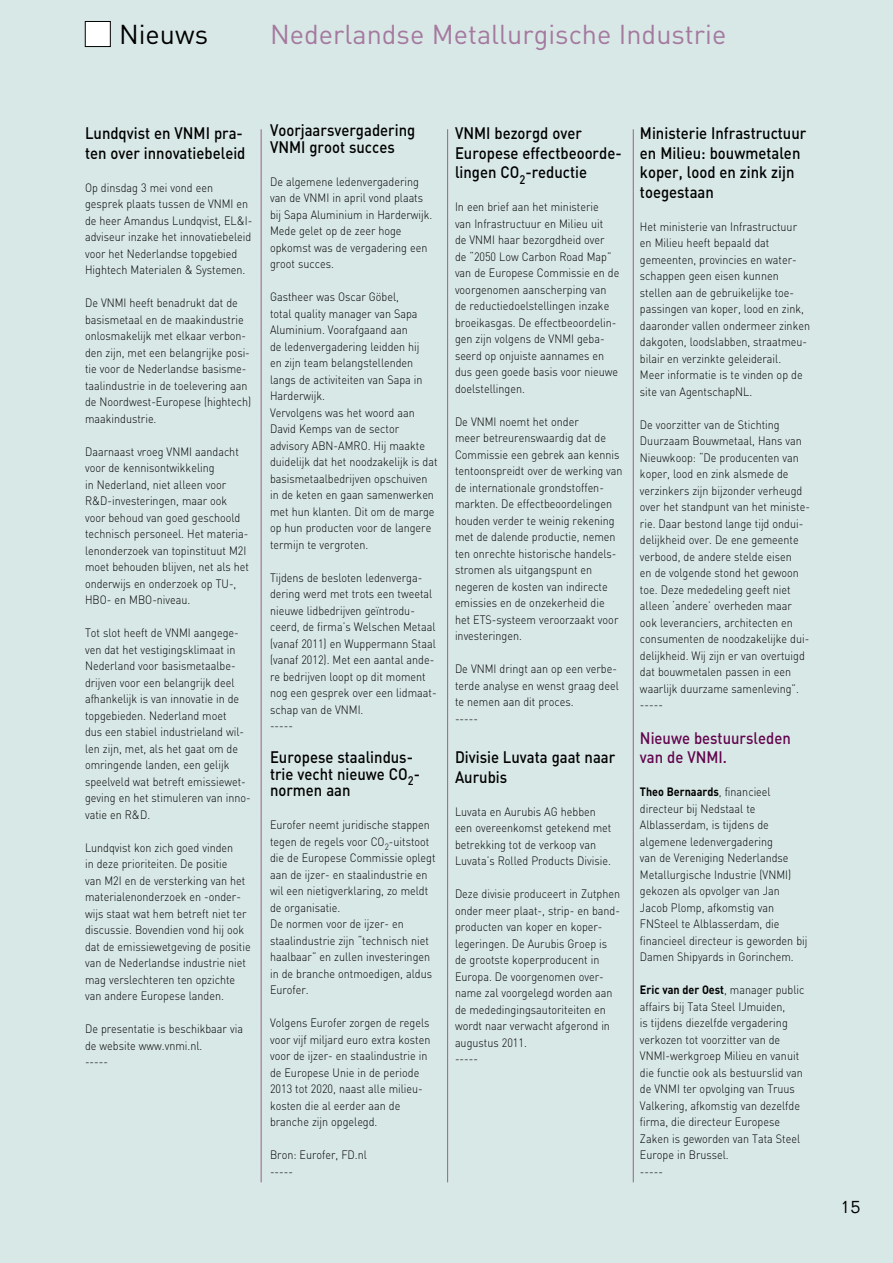
<style>
.page{position:relative;width:893px;height:1263px;background:#d8e8e6}
.page>*{position:absolute;margin:0;border:0;box-sizing:border-box;transform-origin:0 0}
.t1{font:27px "DIN";color:#a5799f}
.t2{font:27px "DIN";color:#000}
.t3{font:300 18px "Folio";color:#000}
.t4{font:500 16.5px/19.5px "DIN";color:#000;scale:.9 1}
.t5{font:500 16.5px/19.5px "DIN";color:#62044e;scale:.9 1}
.t6{font:300 12px/16.5px "DIN";color:#000;scale:.9 1}
.s1{font-weight:700}
</style>
<div class="page">
<div style="left:85px;top:21px;width:25px;height:26px;background:#fff"></div>
<div style="left:85px;top:21px;width:26px;height:26px;border:1px solid #000"></div>
<hr style="left:447px;top:129px;width:1px;height:1053px;background:#97618c">
<hr style="left:633px;top:129px;width:1px;height:1053px;background:#97618c">
<hr style="left:261px;top:129px;width:1px;height:1053px;background:#97618c">
<h1 class="t2" style="left:119px;top:18px;width:91px">Nieuws</h1>
<h1 class="t1" style="left:270px;top:18px;width:458px">Nederlandse Metallurgische Industrie</h1>
<h3 class="t4" style="left:85px;top:123px;width:180px">Lundqvist en VNMI pra&shy;ten over innovatiebeleid</h3>
<p class="t6" style="left:85px;top:179px;width:187px">Op dinsdag 3 mei vond een gesprek plaats tussen de VNMI en de heer Amandus Lundqvist, EL&amp;I&shy;adviseur inzake het innovatiebeleid voor het Nederlandse topgebied<br>Hightech Materialen &amp; Systemen.</p>
<p class="t6" style="left:85px;top:294px;width:186px">De VNMI heeft benadrukt dat de basismetaal en de maakindustrie onlosmakelijk met elkaar verbon&shy;den zijn, met een belangrijke posi&shy;tie voor de Nederlandse basisme&shy;taalindustrie in de toelevering aan de Noordwest-Europese (hightech) maakindustrie.</p>
<p class="t6" style="left:85px;top:443px;width:184px">Daarnaast vroeg VNMI aandacht voor de kennisontwikkeling<br>in Nederland, niet alleen voor<br>R&amp;D-investeringen, maar ook voor behoud van goed geschoold technisch personeel. Het materia&shy;lenonderzoek van topinstituut M2I moet behouden blijven, net als het onderwijs en onderzoek op TU-,<br>HBO- en MBO-niveau.</p>
<p class="t6" style="left:85px;top:624px;width:186px">Tot slot heeft de VNMI aangege&shy;ven dat het vestigingsklimaat in<br>Nederland voor basismetaalbe&shy;drijven voor een belangrijk deel afhankelijk is van innovatie in de topgebieden. Nederland moet<br>dus een stabiel industrieland wil&shy;len zijn, met, als het gaat om de omringende landen, een gelijk speelveld wat betreft emissiewet&shy;geving en het stimuleren van inno&shy;vatie en R&amp;D.</p>
<p class="t6" style="left:85px;top:839px;width:185px">Lundqvist kon zich goed vinden<br>in deze prioriteiten. De positie<br>van M2I en de versterking van het materialenonderzoek en -onder&shy;wijs staat wat hem betreft niet ter discussie. Bovendien vond hij ook dat de emissiewetgeving de positie van de Nederlandse industrie niet mag verslechteren ten opzichte van andere Europese landen.</p>
<p class="t6" style="left:85px;top:1020px;width:177px">De presentatie is beschikbaar via de website www.vnmi.nl.<br>-----</p>
<h3 class="t4" style="left:270px;top:121px;width:163px;line-height:16.5px">Voorjaarsvergadering<br>VNMI groot succes</h3>
<p class="t6" style="left:270px;top:173px;width:182px">De algemene ledenvergadering van de VNMI in april vond plaats bij Sapa Aluminium in Harderwijk.<br>Mede gelet op de zeer hoge opkomst was de vergadering een groot succes.</p>
<p class="t6" style="left:270px;top:288px;width:188px">Gastheer was Oscar Göbel,<br>total quality manager van Sapa<br>Aluminium. Voorafgaand aan<br>de ledenvergadering leidden hij<br>en zijn team belangstellenden langs de activiteiten van Sapa in<br>Harderwijk.<br>Vervolgens was het woord aan<br>David Kemps van de sector advisory ABN-AMRO. Hij maakte duidelijk dat het noodzakelijk is dat basismetaalbedrijven opschuiven in de keten en gaan samenwerken met hun klanten. Dit om de marge op hun producten voor de langere termijn te vergroten.</p>
<p class="t6" style="left:270px;top:569px;width:187px">Tijdens de besloten ledenverga&shy;dering werd met trots een tweetal nieuwe lidbedrijven geïntrodu&shy;ceerd, de firma’s Welschen Metaal (vanaf 2011) en Wuppermann Staal (vanaf 2012). Met een aantal ande&shy;re bedrijven loopt op dit moment nog een gesprek over een lidmaat&shy;schap van de VNMI.<br>-----</p>
<h3 class="t4" style="left:270px;top:748px;width:168px;line-height:16.5px">Europese staalindus&shy;trie vecht nieuwe CO<sub>2</sub>- normen aan</h3>
<p class="t6" style="left:270px;top:816px;width:185px">Eurofer neemt juridische stappen tegen de regels voor CO<sub>2</sub>-uitstoot die de Europese Commissie oplegt aan de ijzer- en staalindustrie en wil een nietigverklaring, zo meldt de organisatie.<br>De normen voor de ijzer- en staalindustrie zijn “technisch niet haalbaar” en zullen investeringen in de branche ontmoedigen, aldus<br>Eurofer.</p>
<p class="t6" style="left:270px;top:1014px;width:180px">Volgens Eurofer zorgen de regels voor vijf miljard euro extra kosten voor de ijzer- en staalindustrie in de Europese Unie in de periode<br>2013 tot 2020, naast alle milieu&shy;kosten die al eerder aan de branche zijn opgelegd.</p>
<p class="t6" style="left:270px;top:1146px;width:109px">Bron: Eurofer, FD.nl -----</p>
<h3 class="t4" style="left:455px;top:123px;width:187px">VNMI bezorgd over<br>Europese effectbeoorde&shy;lingen CO<sub>2</sub>-reductie</h3>
<p class="t6" style="left:455px;top:198px;width:184px">In een brief aan het ministerie<br>van Infrastructuur en Milieu uit<br>de VNMI haar bezorgdheid over<br>de “2050 Low Carbon Road Map” van de Europese Commissie en de voorgenomen aanscherping van de reductiedoelstellingen inzake broeikasgas. De effectbeoordelin&shy;gen zijn volgens de VNMI geba&shy;seerd op onjuiste aannames en dus geen goede basis voor nieuwe doelstellingen.</p>
<p class="t6" style="left:455px;top:413px;width:188px">De VNMI noemt het onder<br>meer betreurenswaardig dat de<br>Commissie een gebrek aan kennis tentoonspreidt over de werking van de internationale grondstoffen&shy;markten. De effectbeoordelingen houden verder te weinig rekening met de dalende productie, nemen ten onrechte historische handels&shy;stromen als uitgangspunt en negeren de kosten van indirecte emissies en de onzekerheid die het ETS-systeem veroorzaakt voor investeringen.</p>
<p class="t6" style="left:455px;top:660px;width:183px">De VNMI dringt aan op een verbe&shy;terde analyse en wenst graag deel te nemen aan dit proces.<br>-----</p>
<h3 class="t4" style="left:455px;top:747px;width:180px">Divisie Luvata gaat naar<br>Aurubis</h3>
<p class="t6" style="left:455px;top:803px;width:175px">Luvata en Aurubis AG hebben een overeenkomst getekend met betrekking tot de verkoop van<br>Luvata’s Rolled Products Divisie.</p>
<p class="t6" style="left:455px;top:885px;width:185px">Deze divisie produceert in Zutphen onder meer plaat-, strip- en band&shy;producten van koper en koper&shy;legeringen. De Aurubis Groep is de grootste koperproducent in<br>Europa. De voorgenomen over&shy;name zal voorgelegd worden aan de mededingingsautoriteiten en wordt naar verwacht afgerond in augustus 2011.<br>-----</p>
<h3 class="t4" style="left:640px;top:123px;width:186px">Ministerie Infrastructuur en Milieu: bouwmetalen koper, lood en zink zijn toegestaan</h3>
<p class="t6" style="left:640px;top:218px;width:190px">Het ministerie van Infrastructuur en Milieu heeft bepaald dat gemeenten, provincies en water&shy;schappen geen eisen kunnen stellen aan de gebruikelijke toe&shy;passingen van koper, lood en zink, daaronder vallen ondermeer zinken dakgoten, loodslabben, straatmeu&shy;bilair en verzinkte geleiderail.<br>Meer informatie is te vinden op de site van AgentschapNL.</p>
<p class="t6" style="left:640px;top:416px;width:190px">De voorzitter van de Stichting<br>Duurzaam Bouwmetaal, Hans van<br>Nieuwkoop: “De producenten van koper, lood en zink alsmede de verzinkers zijn bijzonder verheugd over het standpunt van het ministe&shy;rie. Daar bestond lange tijd ondui&shy;delijkheid over. De ene gemeente verbood, de andere stelde eisen<br>en de volgende stond het gewoon toe. Deze mededeling geeft niet alleen ‘andere’ overheden maar ook leveranciers, architecten en consumenten de noodzakelijke dui&shy;delijkheid. Wij zijn er van overtuigd dat bouwmetalen passen in een waarlijk duurzame samenleving”. -----</p>
<h3 class="t5" style="left:640px;top:727px;width:169px">Nieuwe bestuursleden van de VNMI.</h3>
<p class="t6" style="left:640px;top:783px;width:188px"><span class="s1">Theo Bernaards</span>, financieel directeur bij Nedstaal te<br>Alblasserdam, is tijdens de algemene ledenvergadering<br>van de Vereniging Nederlandse<br>Metallurgische Industrie (VNMI) gekozen als opvolger van Jan<br>Jacob Plomp, afkomstig van<br>FNSteel te Alblasserdam, die financieel directeur is geworden bij<br>Damen Shipyards in Gorinchem.</p>
<p class="t6" style="left:640px;top:981px;width:184px"><span class="s1">Eric van der Oest</span>, manager public affairs bij Tata Steel IJmuiden,<br>is tijdens diezelfde vergadering verkozen tot voorzitter van de<br>VNMI-werkgroep Milieu en vanuit die functie ook als bestuurslid van de VNMI ter opvolging van Truus<br>Valkering, afkomstig van dezelfde firma, die directeur Europese<br>Zaken is geworden van Tata Steel<br>Europe in Brussel.<br>-----</p>
<h2 class="t3" style="left:840px;top:1195px;width:22px">15</h2>
</div>
